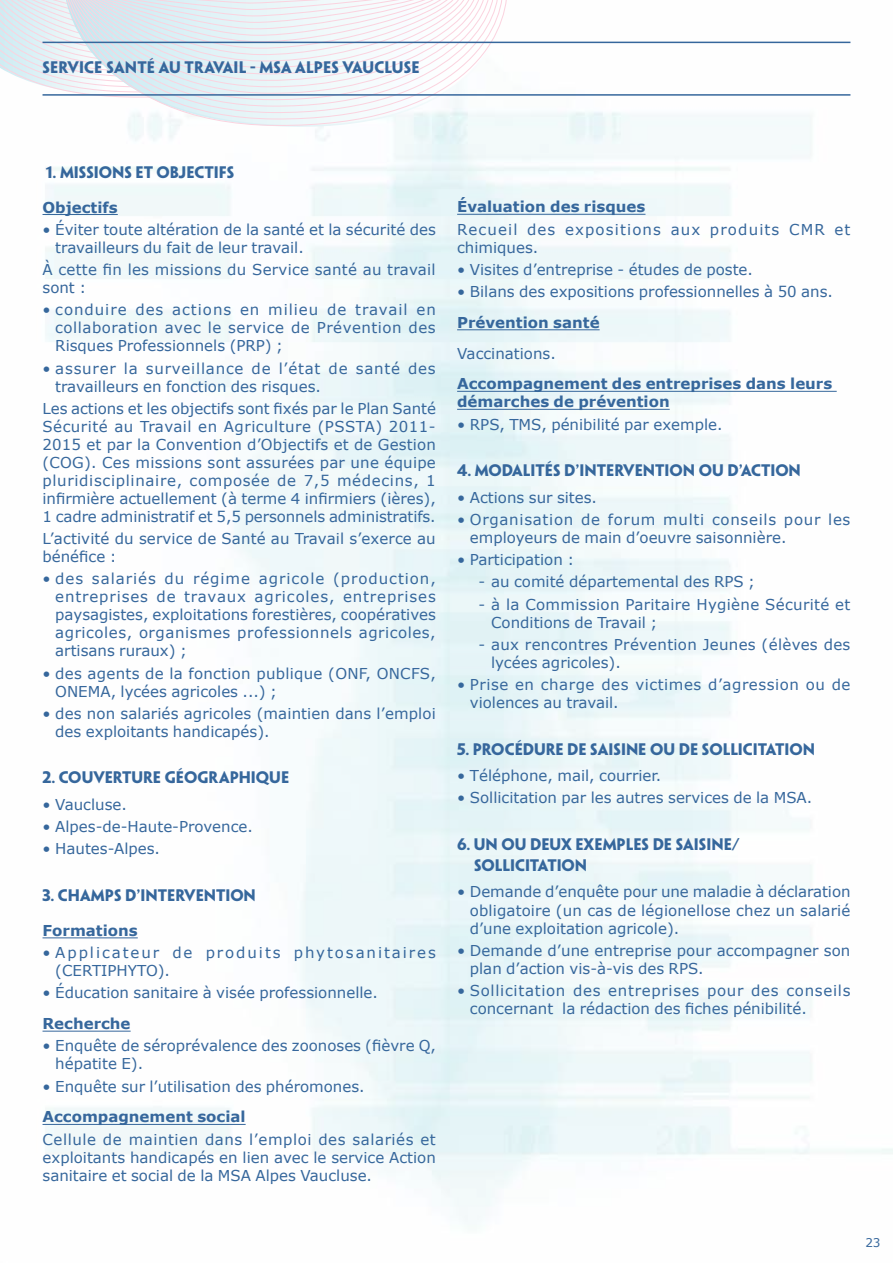
<style>
.page{position:relative;width:893px;height:1263px;background:#fff}
.page>*{position:absolute;margin:0;border:0;box-sizing:border-box;transform-origin:0 0}
.t1{font:15px/18px "Verdana";color:#36679c;text-align:justify}
.t2{font:15px/18px "Verdana";letter-spacing:.02em;color:#36679c}
.t3{font:700 15px/21px "Penumbra Sans Std";color:#36679c}
.t4{font:15px/18px "Verdana";letter-spacing:.045em;color:#36679c}
.t5{font:700 15px/18px "Verdana";color:#36679c}
.t6{font:15px/18px "Verdana";letter-spacing:.05em;color:#36679c}
.t7{font:15px/18px "Verdana";letter-spacing:.035em;color:#36679c}
.t8{font:15px/18px "Verdana";letter-spacing:.13em;color:#36679c}
.t9{font:15px/18px "Verdana";letter-spacing:.075em;color:#36679c}
.t10{font:12px "Verdana";color:#36679c}
</style>
<div class="page">
<img style="left:42px;top:41px;width:851px;height:1181px">
<svg style="left:0;top:0;width:64px;height:105px"></svg>
<svg style="left:67px;top:127px;width:439px;height:8px"></svg>
<svg style="left:65px;top:0;width:442px;height:127px"></svg>
<hr style="left:457px;top:214px;width:188px;height:1px;background:#36679c">
<hr style="left:457px;top:330px;width:143px;height:1px;background:#36679c">
<hr style="left:457px;top:391px;width:380px;height:1px;background:#36679c">
<hr style="left:457px;top:409px;width:213px;height:1px;background:#36679c">
<hr style="left:43px;top:214px;width:75px;height:1px;background:#36679c">
<hr style="left:43px;top:938px;width:95px;height:1px;background:#36679c">
<hr style="left:43px;top:1031px;width:88px;height:1px;background:#36679c">
<hr style="left:43px;top:1124px;width:203px;height:1px;background:#36679c">
<hr style="left:43px;top:42px;width:807px;height:1px;background:#36679c">
<hr style="left:43px;top:94px;width:807px;height:2px;background:#36679c">
<p class="t3" style="left:43px;top:57px;width:379px">SERVICE SANTÉ AU TRAVAIL - MSA ALPES VAUCLUSE</p>
<p class="t3" style="left:46px;top:161px;width:190px">1. MISSIONS ET OBJECTIFS</p>
<p class="t5" style="left:43px;top:198px;width:77px">Objectifs</p>
<p class="t1" style="left:55px;top:220px;width:382px;text-indent:-13px">• Éviter toute altération de la santé et la sécurité des travailleurs du fait de leur travail.</p>
<p class="t2" style="left:43px;top:260px;width:395px">À cette fin les missions du Service santé au travail sont :</p>
<p class="t1" style="left:55px;top:301px;width:382px;text-indent:-13px">• conduire des actions en milieu de travail en collaboration avec le service de Prévention des Risques Professionnels (PRP) ;</p>
<p class="t6" style="left:55px;top:359px;width:382px;text-indent:-13px">• assurer la surveillance de l’état de santé des travailleurs en fonction des risques.</p>
<p class="t1" style="left:43px;top:399px;width:395px">Les actions et les objectifs sont fixés par le Plan Santé Sécurité au Travail en Agriculture (PSSTA) 2011- 2015 et par la Convention d’Objectifs et de Gestion (COG). Ces missions sont assurées par une équipe pluridisciplinaire, composée de 7,5 médecins, 1 infirmière actuellement (à terme 4 infirmiers (ières), 1 cadre administratif et 5,5 personnels administratifs.</p>
<p class="t1" style="left:43px;top:529px;width:395px">L’activité du service de Santé au Travail s’exerce au bénéfice :</p>
<p class="t1" style="left:55px;top:570px;width:382px;text-indent:-13px">• des salariés du régime agricole (production, entreprises de travaux agricoles, entreprises paysagistes, exploitations forestières, coopératives agricoles, organismes professionnels agricoles, artisans ruraux) ;</p>
<p class="t2" style="left:55px;top:664px;width:382px;text-indent:-13px">• des agents de la fonction publique (ONF, ONCFS,<br>ONEMA, lycées agricoles ...) ;</p>
<p class="t1" style="left:55px;top:704px;width:382px;text-indent:-13px">• des non salariés agricoles (maintien dans l’emploi des exploitants handicapés).</p>
<p class="t3" style="left:43px;top:767px;width:248px">2. COUVERTURE GÉOGRAPHIQUE</p>
<p class="t1" style="left:43px;top:795px;width:86px">• Vaucluse.</p>
<p class="t1" style="left:43px;top:817px;width:212px">• Alpes-de-Haute-Provence.</p>
<p class="t1" style="left:43px;top:840px;width:119px">• Hautes-Alpes.</p>
<p class="t3" style="left:43px;top:885px;width:215px">3. CHAMPS D’INTERVENTION</p>
<p class="t5" style="left:43px;top:921px;width:97px">Formations</p>
<p class="t8" style="left:55px;top:943px;width:382px;text-indent:-13px">• Applicateur de produits phytosanitaires (CERTIPHYTO).</p>
<p class="t1" style="left:43px;top:984px;width:337px">• Éducation sanitaire à visée professionnelle.</p>
<p class="t5" style="left:43px;top:1014px;width:90px">Recherche</p>
<p class="t1" style="left:55px;top:1037px;width:382px;text-indent:-13px">• Enquête de séroprévalence des zoonoses (fièvre Q, hépatite E).</p>
<p class="t1" style="left:43px;top:1077px;width:324px">• Enquête sur l’utilisation des phéromones.</p>
<p class="t5" style="left:43px;top:1108px;width:205px">Accompagnement social</p>
<p class="t1" style="left:43px;top:1130px;width:395px">Cellule de maintien dans l’emploi des salariés et exploitants handicapés en lien avec le service Action sanitaire et social de la MSA Alpes Vaucluse.</p>
<p class="t5" style="left:457px;top:198px;width:190px">Évaluation des risques</p>
<p class="t9" style="left:457px;top:220px;width:395px">Recueil des expositions aux produits CMR et chimiques.</p>
<p class="t1" style="left:457px;top:260px;width:297px">• Visites d’entreprise - études de poste.</p>
<p class="t1" style="left:457px;top:283px;width:377px">• Bilans des expositions professionnelles à 50 ans.</p>
<p class="t5" style="left:457px;top:313px;width:144px">Prévention santé</p>
<p class="t1" style="left:457px;top:344px;width:100px">Vaccinations.</p>
<p class="t5" style="left:457px;top:375px;width:377px">Accompagnement des entreprises dans leurs démarches de prévention</p>
<p class="t1" style="left:457px;top:415px;width:267px">• RPS, TMS, pénibilité par exemple.</p>
<p class="t3" style="left:457px;top:460px;width:345px">4. MODALITÉS D’INTERVENTION OU D’ACTION</p>
<p class="t1" style="left:457px;top:488px;width:141px">• Actions sur sites.</p>
<p class="t4" style="left:470px;top:510px;width:382px;text-indent:-13px">• Organisation de forum multi conseils pour les employeurs de main d’oeuvre saisonnière.</p>
<p class="t1" style="left:457px;top:551px;width:119px">• Participation :</p>
<p class="t1" style="left:478px;top:573px;width:278px">- au comité départemental des RPS ;</p>
<p class="t2" style="left:491px;top:595px;width:361px;text-indent:-13px">- à la Commission Paritaire Hygiène Sécurité et<br>Conditions de Travail ;</p>
<p class="t2" style="left:491px;top:635px;width:361px;text-indent:-13px">- aux rencontres Prévention Jeunes (élèves des lycées agricoles).</p>
<p class="t7" style="left:470px;top:675px;width:382px;text-indent:-13px">• Prise en charge des victimes d’agression ou de violences au travail.</p>
<p class="t3" style="left:457px;top:738px;width:359px">5. PROCÉDURE DE SAISINE OU DE SOLLICITATION</p>
<p class="t1" style="left:457px;top:767px;width:206px">• Téléphone, mail, courrier.</p>
<p class="t1" style="left:457px;top:789px;width:357px">• Sollicitation par les autres services de la MSA.</p>
<p class="t3" style="left:474px;top:834px;width:267px;text-indent:-17px">6. UN OU DEUX EXEMPLES DE SAISINE/<br>SOLLICITATION</p>
<p class="t1" style="left:470px;top:883px;width:382px;text-indent:-13px">• Demande d’enquête pour une maladie à déclaration obligatoire (un cas de légionellose chez un salarié d’une exploitation agricole).</p>
<p class="t1" style="left:470px;top:941px;width:382px;text-indent:-13px">• Demande d’une entreprise pour accompagner son plan d’action vis-à-vis des RPS.</p>
<p class="t4" style="left:470px;top:981px;width:382px;text-indent:-13px">• Sollicitation des entreprises pour des conseils concernant la rédaction des fiches pénibilité.</p>
<p class="t10" style="left:865px;top:1234px;width:17px">23</p>
</div>
